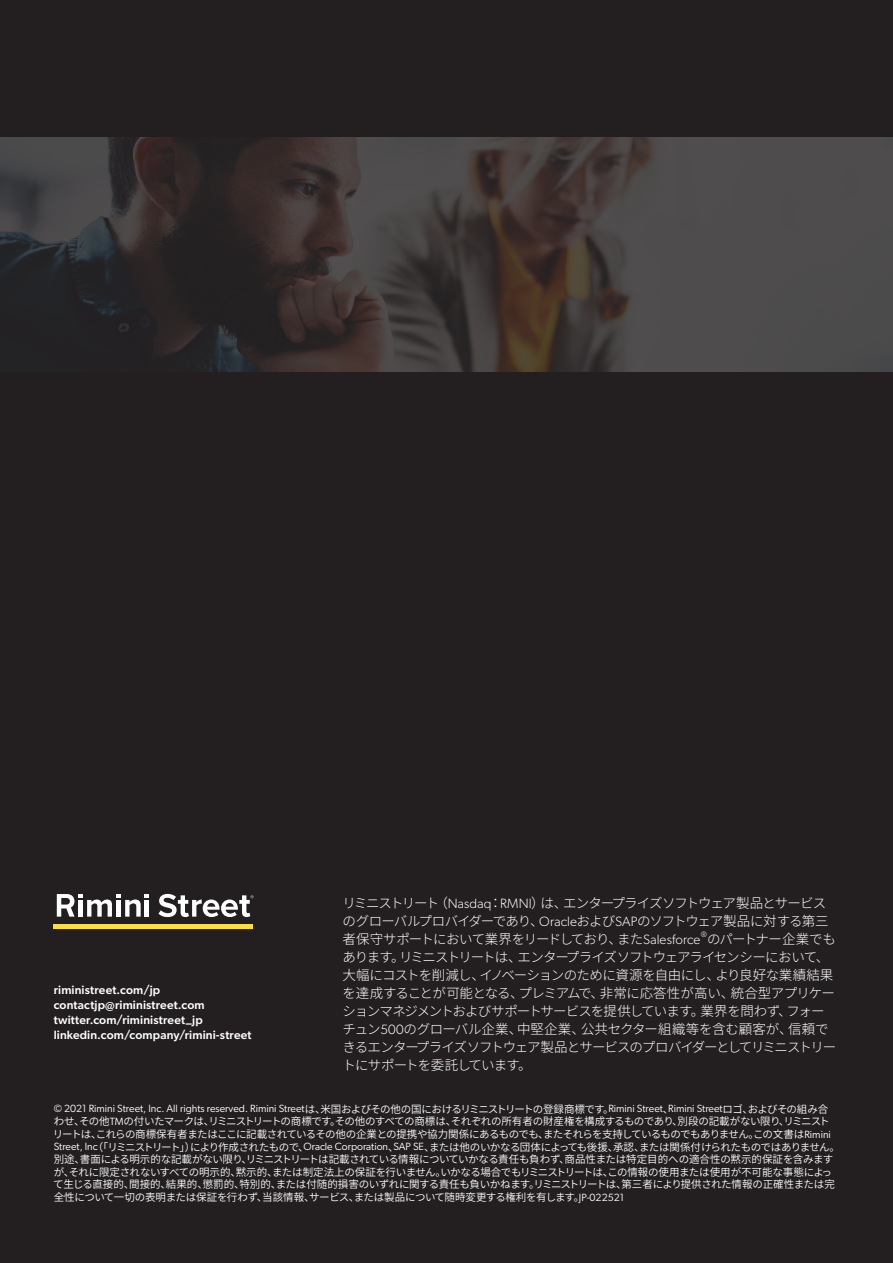
<style>
.page{position:relative;width:893px;height:1263px;background:#231f20}
.page>*{position:absolute;margin:0;border:0;box-sizing:border-box;transform-origin:0 0}
.Boilerplate_White_10{font:300 13.5px/18px "Source Han Sans JP";letter-spacing:-.06em;color:#fff}
.Contact_Info_White_M{font:500 12px "Gibson";letter-spacing:.01em;color:#fff}
.Copyright_White_Book{font:10.5px/12.6px "Source Han Sans JP";letter-spacing:-.035em;color:#fff}
.Boilerplate_White_10-2{font:300 7.8px "Gibson";color:#fff}
.s1{font-family:"Gibson"}
</style>
<div class="page">
<svg style="left:57px;top:894px;width:92px;height:23px"></svg>
<hr style="left:145px;top:900px;width:4px;height:17px;background:#fff">
<svg style="left:158px;top:894px;width:95px;height:23px"></svg>
<hr style="left:54px;top:924px;width:199px;height:4px;background:#fbdd40">
<img style="left:0;top:137px;width:893px;height:235px">
<p class="Contact_Info_White_M" style="left:54px;top:982px;width:108px">riministreet.com/jp</p>
<p class="Contact_Info_White_M" style="left:54px;top:997px;width:153px">contactjp@riministreet.com</p>
<p class="Contact_Info_White_M" style="left:54px;top:1012px;width:150px">twitter.com/riministreet_jp</p>
<p class="Contact_Info_White_M" style="left:54px;top:1027px;width:199px">linkedin.com/company/rimini-street</p>
<p class="Boilerplate_White_10" style="left:342px;top:894px;width:488px">リミニストリート（<span class="s1">Nasdaq</span>：<span class="s1">RMNI</span>）は、エンタープライズソフトウェア製品とサービスのグローバルプロバイダーであり、<span class="s1">Oracle</span>および<span class="s1">SAP</span>のソフトウェア製品に対する第三者保守サポートにおいて業界をリードしており、また<span class="s1">Salesforce</span></p>
<p class="Boilerplate_White_10-2" style="left:701px;top:930px;width:8px">®</p>
<p class="Boilerplate_White_10" style="left:342px;top:930px;width:495px;text-indent:365px">のパートナー企業でもあります。リミニストリートは、エンタープライズソフトウェアライセンシーにおいて、大幅にコストを削減し、イノベーションのために資源を自由にし、より良好な業績結果を達成することが可能となる、プレミアムで、非常に応答性が高い、統合型アプリケーションマネジメントおよびサポートサービスを提供しています。業界を問わず、フォーチュン<span class="s1">500</span>のグローバル企業、中堅企業、公共セクター組織等を含む顧客が、信頼できるエンタープライズソフトウェア製品とサービスのプロバイダーとしてリミニストリートにサポートを委託しています。</p>
<p class="Copyright_White_Book" style="left:53px;top:1102px;width:789px"><span class="s1">© 2021 Rimini Street, Inc. All rights reserved. Rimini Street</span>は、米国およびその他の国におけるリミニストリートの登録商標です。<span class="s1">Rimini Street</span>、<span class="s1">Rimini Street</span>ロゴ、およびその組み合わせ、その他<span class="s1">TM</span>の付いたマークは、リミニストリートの商標です。その他のすべての商標は、それぞれの所有者の財産権を構成するものであり、別段の記載がない限り、リミニストリートは、これらの商標保有者またはここに記載されているその他の企業との提携や協力関係にあるものでも、またそれらを支持しているものでもありません。この文書は<span class="s1">Rimini Street, Inc</span>（「リミニストリート」）により作成されたもので、<span class="s1">Oracle Corporation</span>、<span class="s1">SAP SE</span>、または他のいかなる団体によっても後援、承認、または関係付けられたものではありません。別途、書面による明示的な記載がない限り、リミニストリートは記載されている情報についていかなる責任も負わず、商品性または特定目的への適合性の黙示的保証を含みますが、それに限定されないすべての明示的、黙示的、または制定法上の保証を行いません。いかなる場合でもリミニストリートは、この情報の使用または使用が不可能な事態によって生じる直接的、間接的、結果的、懲罰的、特別的、または付随的損害のいずれに関する責任も負いかねます。リミニストリートは、第三者により提供された情報の正確性または完全性について一切の表明または保証を行わず、当該情報、サービス、または製品について随時変更する権利を有します。<span class="s1">JP-022521</span></p>
</div>
